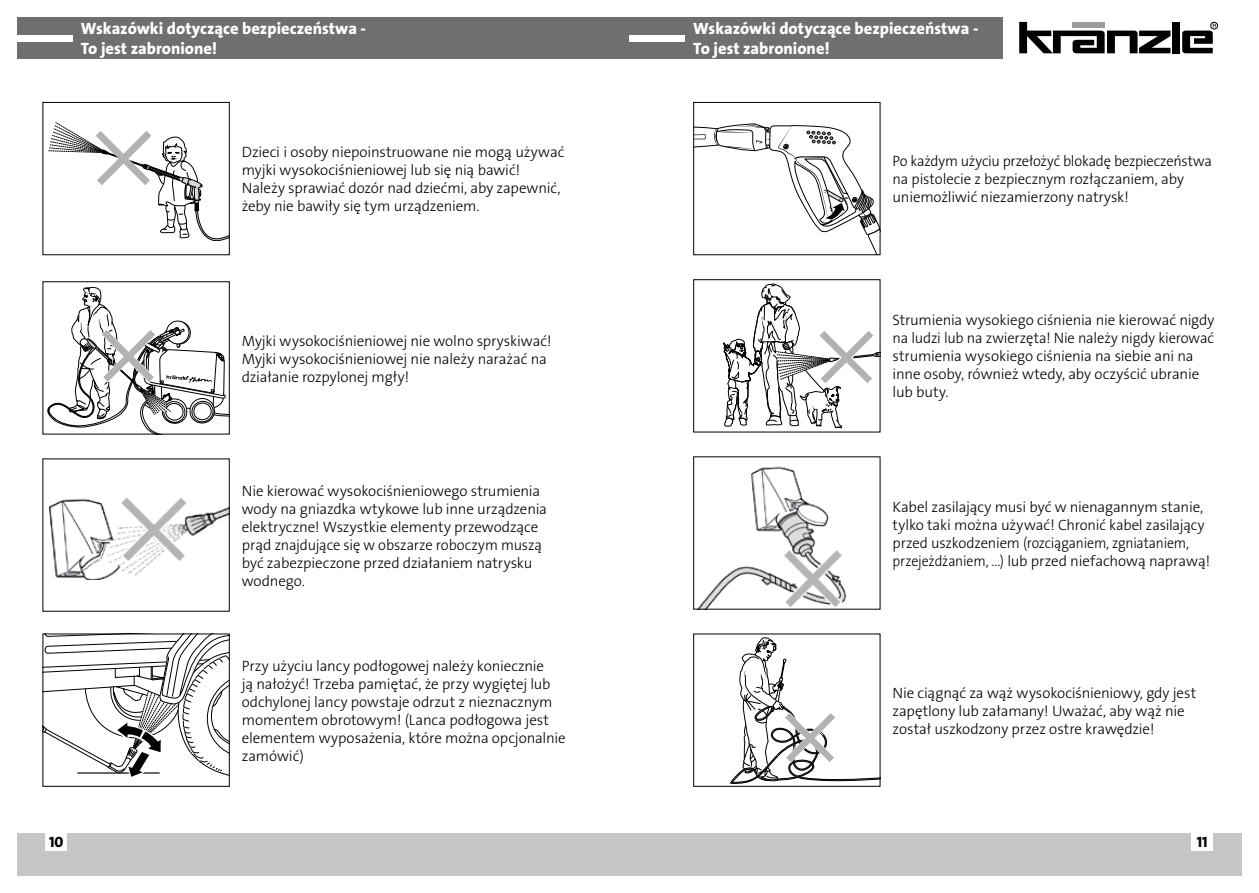
<style>
.page{position:relative;width:1259px;height:893px;background:#fff}
.page>*{position:absolute;margin:0;border:0;box-sizing:border-box;transform-origin:0 0}
.t1{font:16.5px/19.8px "The Sans LP8 Ex Bld";color:#fff}
.t2{font:15px/18px "The Sans LP3 Lig";letter-spacing:-.01em;color:#000}
.t3{font:15px "The Sans LP8 Ex Bld";color:#000}
</style>
<div class="page">
<div style="left:629px;top:833px;width:613px;height:43px;background:#c6c6c6"></div>
<div style="left:17px;top:833px;width:612px;height:43px;background:#c6c6c6"></div>
<div style="left:1191px;top:833px;width:22px;height:18px;background:#fff"></div>
<div style="left:46px;top:833px;width:21px;height:18px;background:#fff"></div>
<div style="left:17px;top:17px;width:985px;height:41px;background:#706f6f"></div>
<div style="left:17px;top:35px;width:55px;height:6px;background:#fff"></div>
<div style="left:629px;top:35px;width:56px;height:6px;background:#fff"></div>
<svg style="left:1019px;top:22px;width:151px;height:31px"></svg>
<div style="left:1172px;top:22px;width:7px;height:31px;background:#000"></div>
<div style="left:1210px;top:22px;width:7px;height:7px;border:1px solid #000;border-radius:50%"></div>
<svg style="left:1182px;top:24px;width:34px;height:29px"></svg>
<img style="left:49px;top:497px;width:179px;height:83px">
<svg style="left:695px;top:124px;width:183px;height:129px"></svg>
<div style="left:693px;top:102px;width:187px;height:153px;border:1px solid #000"></div>
<img style="left:699px;top:466px;width:148px;height:141px">
<svg style="left:730px;top:637px;width:148px;height:147px"></svg>
<div style="left:693px;top:634px;width:187px;height:153px;border:1px solid #000"></div>
<svg style="left:723px;top:284px;width:155px;height:144px"></svg>
<div style="left:693px;top:279px;width:187px;height:153px;border:1px solid #000"></div>
<svg style="left:48px;top:287px;width:180px;height:145px"></svg>
<svg style="left:45px;top:636px;width:183px;height:141px"></svg>
<div style="left:43px;top:634px;width:187px;height:153px;border:1px solid #000"></div>
<svg style="left:49px;top:122px;width:179px;height:119px"></svg>
<div style="left:43px;top:102px;width:187px;height:153px;border:1px solid #000"></div>
<p class="t1" style="left:81px;top:19px;width:287px">Wskazówki dotyczące bezpieczeństwa -<br>To jest zabronione!</p>
<p class="t2" style="left:242px;top:143px;width:324px">Dzieci i osoby niepoinstruowane nie mogą używać myjki wysokociśnieniowej lub się nią bawić!<br>Należy sprawiać dozór nad dziećmi, aby zapewnić, żeby nie bawiły się tym urządzeniem.</p>
<p class="t2" style="left:242px;top:332px;width:311px">Myjki wysokociśnieniowej nie wolno spryskiwać!<br>Myjki wysokociśnieniowej nie należy narażać na działanie rozpylonej mgły!</p>
<p class="t2" style="left:242px;top:482px;width:307px">Nie kierować wysokociśnieniowego strumienia wody na gniazdka wtykowe lub inne urządzenia elektryczne! Wszystkie elementy przewodzące prąd znajdujące się w obszarze roboczym muszą być zabezpieczone przed działaniem natrysku wodnego.</p>
<p class="t2" style="left:242px;top:657px;width:325px">Przy użyciu lancy podłogowej należy koniecznie<br>ją nałożyć! Trzeba pamiętać, że przy wygiętej lub odchylonej lancy powstaje odrzut z nieznacznym momentem obrotowym! (Lanca podłogowa jest elementem wyposażenia, które można opcjonalnie zamówić)</p>
<p class="t1" style="left:693px;top:19px;width:287px">Wskazówki dotyczące bezpieczeństwa -<br>To jest zabronione!</p>
<p class="t2" style="left:892px;top:152px;width:321px">Po każdym użyciu przełożyć blokadę bezpieczeństwa na pistolecie z bezpiecznym rozłączaniem, aby uniemożliwić niezamierzony natrysk!</p>
<p class="t2" style="left:892px;top:312px;width:323px">Strumienia wysokiego ciśnienia nie kierować nigdy na ludzi lub na zwierzęta! Nie należy nigdy kierować strumienia wysokiego ciśnienia na siebie ani na inne osoby, również wtedy, aby oczyścić ubranie lub buty.</p>
<p class="t2" style="left:892px;top:498px;width:319px">Kabel zasilający musi być w nienagannym stanie, tylko taki można używać! Chronić kabel zasilający przed uszkodzeniem (rozciąganiem, zgniataniem, przejeżdżaniem, ...) lub przed niefachową naprawą!</p>
<p class="t2" style="left:892px;top:684px;width:305px">Nie ciągnąć za wąż wysokociśnieniowy, gdy jest zapętlony lub załamany! Uważać, aby wąż nie został uszkodzony przez ostre krawędzie!</p>
<p class="t3" style="left:49px;top:832px;width:16px">10</p>
<p class="t3" style="left:1196px;top:832px;width:12px">11</p>
</div>
